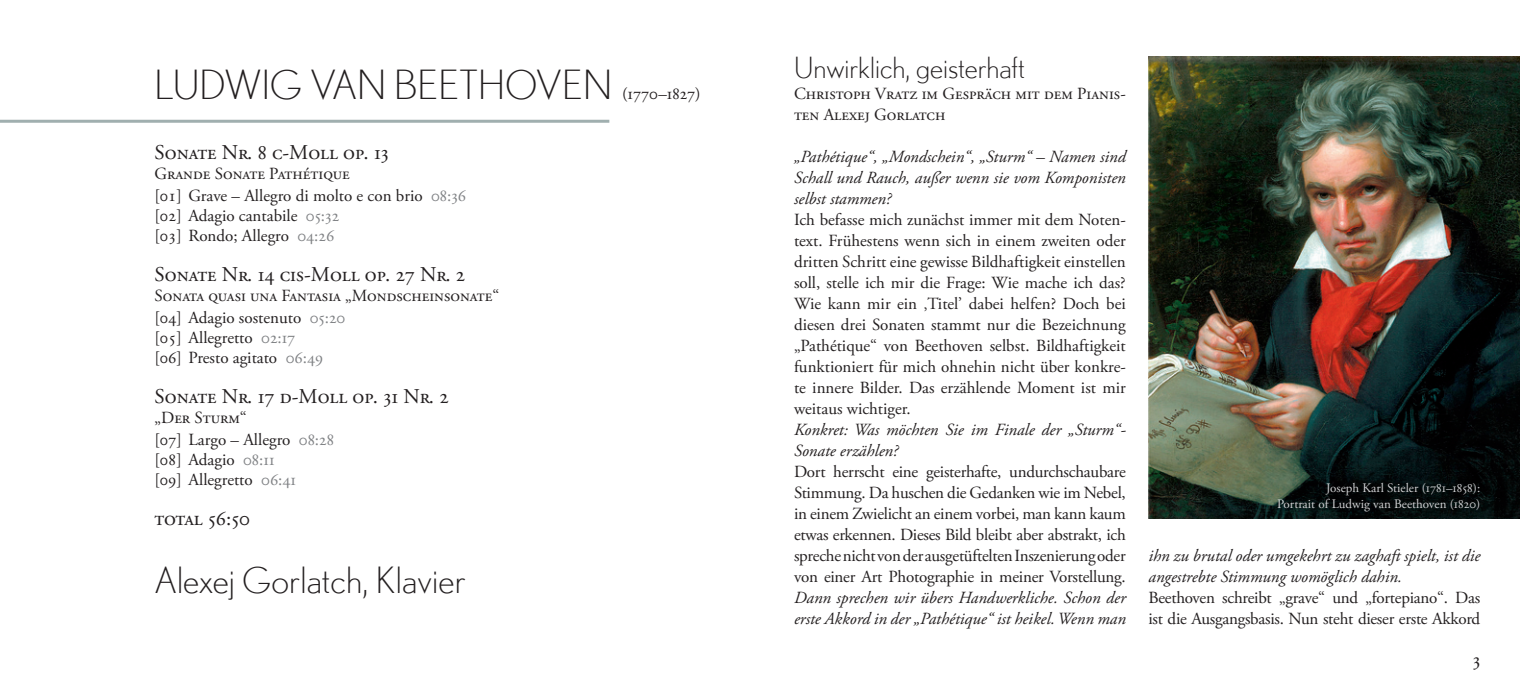
<style>
.page{position:relative;width:1520px;height:692px;background:#fff}
.page>*{position:absolute;margin:0;border:0;box-sizing:border-box;transform-origin:0 0}
.t1{font:300 40px "Nobel";color:#231f20}
.t2{font:300 36px "Nobel";letter-spacing:.005em;color:#231f20}
.t3{font:300 29px "Nobel";color:#231f20}
.t4{font:21px "Adobe Garamond Pro";color:#231f20}
.t5{font:20px "Adobe Garamond Pro";color:#231f20}
.t6{font:17px/21px "Adobe Garamond Pro";color:#231f20}
.t7{font:italic 17px/21px "Adobe Garamond Pro";color:#231f20}
.t8{font:13px/16px "Adobe Garamond Pro";letter-spacing:-.005em;color:#d1d2d4;text-align:right}
.s1{color:#808285}
</style>
<div class="page">
<img style="left:1148px;top:57px;width:371px;height:462px">
<hr style="left:0;top:120px;width:609px;height:3px;background:#a0afaf">
<h1 class="t1" style="left:154px;top:61px;width:459px">Ludwig van Beethoven</h1>
<p class="t6" style="left:622px;top:83px;width:80px">(1770–1827)</p>
<p class="t4" style="left:154px;top:139px;width:236px">Sonate Nr. 8 c-Moll op. 13</p>
<p class="t6" style="left:154px;top:163px;width:313px;line-height:22px">Grande Sonate Pathétique<br>[01] Grave – Allegro di molto e con brio <span class="s1">08:36</span></p>
<p class="t6" style="left:154px;top:206px;width:186px;line-height:20px">[02] Adagio cantabile <span class="s1">05:32 </span>[03] Rondo; Allegro <span class="s1">04:26</span></p>
<p class="t4" style="left:154px;top:261px;width:312px">Sonate Nr. 14 cis-Moll op. 27 Nr. 2</p>
<p class="t6" style="left:154px;top:285px;width:346px;line-height:22px">Sonata quasi una Fantasia „Mondscheinsonate“ [04] Adagio sostenuto <span class="s1">05:20</span></p>
<p class="t6" style="left:154px;top:328px;width:170px;line-height:20px">[05] Allegretto <span class="s1">02:17 </span>[06] Presto agitato <span class="s1">06:49</span></p>
<p class="t4" style="left:154px;top:383px;width:295px">Sonate Nr. 17 d-Moll op. 31 Nr. 2</p>
<p class="t6" style="left:154px;top:407px;width:181px;line-height:22px">„Der Sturm“<br>[07] Largo – Allegro <span class="s1">08:28</span></p>
<p class="t6" style="left:154px;top:450px;width:143px;line-height:20px">[08] Adagio <span class="s1">08:11 </span>[09] Allegretto <span class="s1">06:41</span></p>
<p class="t4" style="left:154px;top:505px;width:97px">total 56:50</p>
<h2 class="t2" style="left:154px;top:559px;width:312px">Alexej Gorlatch, Klavier</h2>
<h3 class="t3" style="left:794px;top:51px;width:232px">Unwirklich, geisterhaft</h3>
<p class="t6" style="left:794px;top:83px;width:333px">Christoph Vratz im Gespräch mit dem Pianis&shy;ten Alexej Gorlatch</p>
<p class="t7" style="left:794px;top:146px;width:333px;text-align:justify">„Pathétique“, „Mondschein“, „Sturm“ – Namen sind Schall und Rauch, außer wenn sie vom Komponisten selbst stammen?</p>
<p class="t6" style="left:794px;top:209px;width:333px;text-align:justify">Ich befasse mich zunächst immer mit dem Noten&shy;text. Frühestens wenn sich in einem zweiten oder dritten Schritt eine gewisse Bildhaftigkeit einstellen soll, stelle ich mir die Frage: Wie mache ich das?<br>Wie kann mir ein ‚Titel’ dabei helfen? Doch bei diesen drei Sonaten stammt nur die Bezeichnung „Pathétique“ von Beethoven selbst. Bildhaftigkeit funktioniert für mich ohnehin nicht über konkre&shy;te innere Bilder. Das erzählende Moment ist mir weitaus wichtiger.</p>
<p class="t7" style="left:794px;top:419px;width:333px">Konkret: Was möchten Sie im Finale der „Sturm“-<br>Sonate erzählen?</p>
<p class="t6" style="left:794px;top:461px;width:333px;text-align:justify">Dort herrscht eine geisterhafte, undurchschaubare Stimmung. Da huschen die Gedanken wie im Nebel, in einem Zwielicht an einem vorbei, man kann kaum etwas erkennen. Dieses Bild bleibt aber abstrakt, ich spreche nicht von der ausgetüftelten Inszenierung oder von einer Art Photographie in meiner Vorstellung.</p>
<p class="t7" style="left:794px;top:587px;width:333px">Dann sprechen wir übers Handwerkliche. Schon der erste Akkord in der „Pathétique“ ist heikel. Wenn man</p>
<p class="t8" style="left:1277px;top:480px;width:205px">Joseph Karl Stieler (1781–1858):<br>Portrait of Ludwig van Beethoven (1820)</p>
<p class="t7" style="left:1148px;top:545px;width:333px">ihn zu brutal oder umgekehrt zu zaghaft spielt, ist die angestrebte Stimmung womöglich dahin.</p>
<p class="t6" style="left:1148px;top:587px;width:333px">Beethoven schreibt „grave“ und „fortepiano“. Das ist die Ausgangsbasis. Nun steht dieser erste Akkord</p>
<p class="t5" style="left:1472px;top:647px;width:9px">3</p>
</div>
